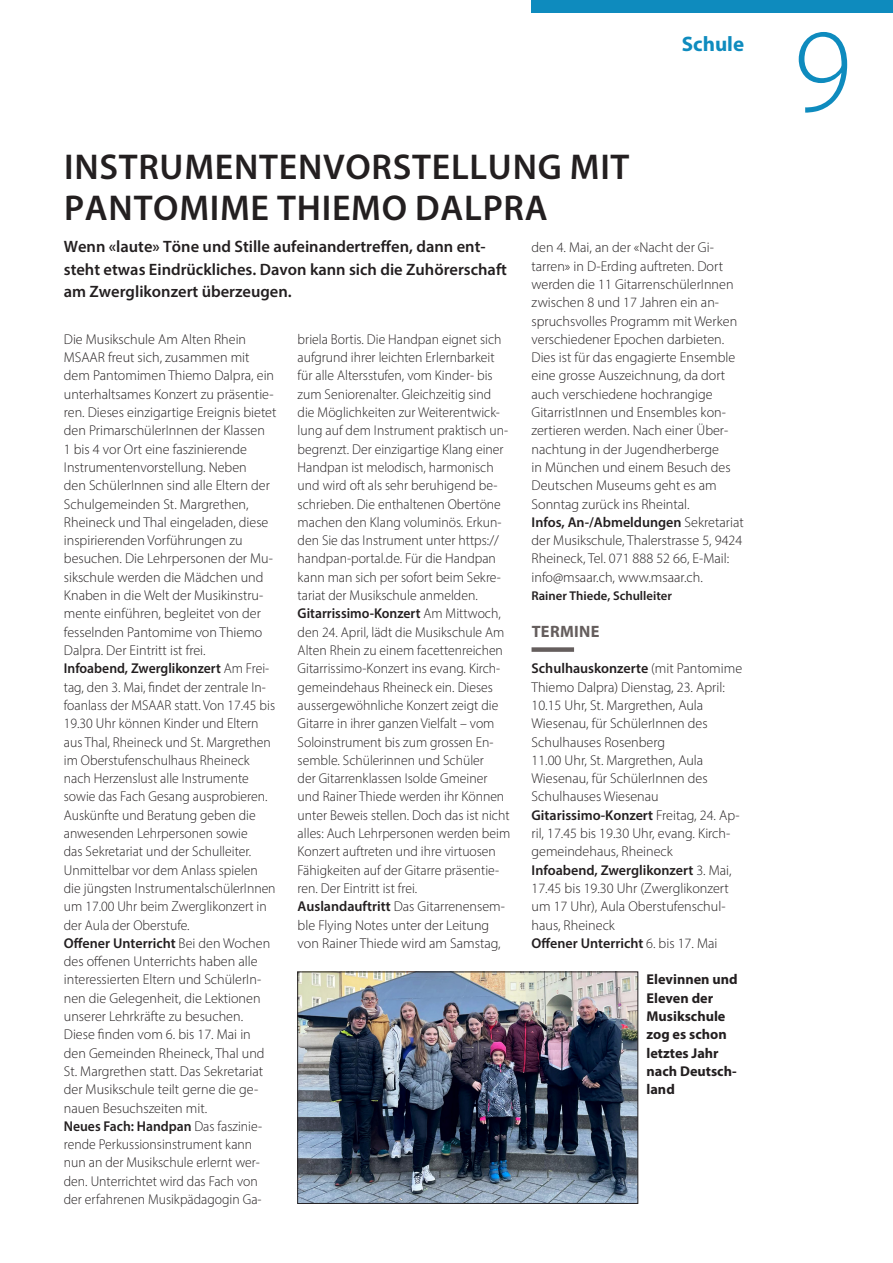
<style>
.page{position:relative;width:893px;height:1263px;background:#fff}
.page>*{position:absolute;margin:0;border:0;box-sizing:border-box;transform-origin:0 0}
.t1{font:300 120px "Myriad Pro";color:#0e8bbe}
._1_Haupttitel{font:600 36px/40.5px "Myriad Pro";letter-spacing:.02em;color:#231f20}
._6_1_Pagina_fett_-_grün__Gemeinde{font:700 21px "Myriad Pro";color:#0e8bbe}
._2_Lead__Vorspann{font:600 16.5px/22.5px "Myriad Pro";color:#231f20}
._4_Untertitel{font:700 16.5px "Myriad Pro";letter-spacing:.02em;color:#655e5d}
._3_Lauftext{font:300 14.25px/18.3px "Myriad Pro";color:#231f20;scale:.96 1}
._3_Lauftext-2{font:300 14.25px/18.3px "Myriad Pro";color:#231f20}
._2_Lead__Vorspann-2{font:300 14.25px/18.3px "Myriad Pro";color:#231f20}
._8_Legende_linksbündig{font:700 14.25px/18.3px "Myriad Pro";color:#231f20}
._3_Lauftext-3{font:600 14.25px "Myriad Pro";color:#231f20}
._5_Autor{font:600 12.75px "Myriad Pro";color:#231f20}
.s1{font-weight:600}
.s2{font-weight:300}
</style>
<div class="page">
<div style="left:531px;top:0;width:362px;height:13px;background:#0e8bbe"></div>
<img style="left:299px;top:974px;width:337px;height:227px">
<div style="left:297px;top:972px;width:341px;height:231px;border:1px solid #231f20"></div>
<div style="left:531px;top:647px;width:43px;height:5px;background:#655e5d"></div>
<p class="_6_1_Pagina_fett_-_grün__Gemeinde" style="left:682px;top:30px;width:64px">Schule</p>
<p class="_1_Haupttitel" style="left:64px;top:146px;width:567px">INSTRUMENTENVORSTELLUNG MIT<br>PANTOMIME THIEMO DALPRA</p>
<p class="_2_Lead__Vorspann" style="left:64px;top:235px;width:445px">Wenn «laute» Töne und Stille aufeinandertreffen, dann ent&shy;steht etwas Eindrückliches. Davon kann sich die Zuhörerschaft am Zwerglikonzert überzeugen.</p>
<p class="_2_Lead__Vorspann-2" style="left:64px;top:330px;width:214px">Die Musikschule Am Alten Rhein MSAAR freut sich, zusammen mit dem Pantomimen Thiemo Dalpra, ein unterhaltsames Konzert zu präsentie&shy;ren. Dieses einzigartige Ereignis bietet den PrimarschülerInnen der Klassen<br>1 bis 4 vor Ort eine faszinierende Instrumentenvorstellung. Neben<br>den SchülerInnen sind alle Eltern der Schulgemeinden St. Margrethen, Rheineck und Thal eingeladen, diese inspirierenden Vorführungen zu besuchen. Die Lehrpersonen der Mu&shy;sikschule werden die Mädchen und Knaben in die Welt der Musikinstru&shy;mente einführen, begleitet von der fesselnden Pantomime von Thiemo Dalpra. Der Eintritt ist frei.</p>
<p class="_3_Lauftext" style="left:64px;top:659px;width:222px"><span class="s1">Infoabend, Zwerglikonzert</span> Am Frei&shy;tag, den 3. Mai, findet der zentrale In&shy;foanlass der MSAAR statt. Von 17.45 bis 19.30 Uhr können Kinder und Eltern aus Thal, Rheineck und St. Margrethen im Oberstufenschulhaus Rheineck nach Herzenslust alle Instrumente sowie das Fach Gesang ausprobieren.<br>Auskünfte und Beratung geben die anwesenden Lehrpersonen sowie<br>das Sekretariat und der Schulleiter.<br>Unmittelbar vor dem Anlass spielen die jüngsten InstrumentalschülerInnen um 17.00 Uhr beim Zwerglikonzert in der Aula der Oberstufe.</p>
<p class="_3_Lauftext-2" style="left:64px;top:934px;width:208px"><span class="s1">Offener Unterricht</span> Bei den Wochen des offenen Unterrichts haben alle interessierten Eltern und SchülerIn&shy;nen die Gelegenheit, die Lektionen unserer Lehrkräfte zu besuchen.<br>Diese finden vom 6. bis 17. Mai in den Gemeinden Rheineck, Thal und St. Margrethen statt. Das Sekretariat der Musikschule teilt gerne die ge&shy;nauen Besuchszeiten mit.</p>
<p class="_3_Lauftext" style="left:64px;top:1117px;width:208px"><span class="s1">Neues Fach: Handpan</span> Das faszinie&shy;rende Perkussionsinstrument kann nun an der Musikschule erlernt wer&shy;den. Unterrichtet wird das Fach von der erfahrenen Musikpädagogin Ga-</p>
<p class="_3_Lauftext-2" style="left:531px;top:238px;width:207px">den 4. Mai, an der «Nacht der Gi&shy;tarren» in D-Erding auftreten. Dort werden die 11 GitarrenschülerInnen zwischen 8 und 17 Jahren ein an&shy;spruchsvolles Programm mit Werken verschiedener Epochen darbieten.<br>Dies ist für das engagierte Ensemble eine grosse Auszeichnung, da dort auch verschiedene hochrangige GitarristInnen und Ensembles kon&shy;zertieren werden. Nach einer Über&shy;nachtung in der Jugendherberge<br>in München und einem Besuch des Deutschen Museums geht es am Sonntag zurück ins Rheintal.</p>
<p class="_3_Lauftext-2" style="left:531px;top:513px;width:214px"><span class="s1">Infos, An-/Abmeldungen</span> Sekretariat der Musikschule, Thalerstrasse 5, 9424<br>Rheineck, Tel. 071 888 52 66, E-Mail: info@msaar.ch, www.msaar.ch.</p>
<p class="_5_Autor" style="left:531px;top:588px;width:142px">Rainer Thiede, Schulleiter</p>
<p class="_4_Untertitel" style="left:532px;top:620px;width:69px">TERMINE</p>
<p class="_3_Lauftext-2" style="left:531px;top:659px;width:212px"><span class="s1">Schulhauskonzerte</span> (mit Pantomime<br>Thiemo Dalpra) Dienstag, 23. April:</p>
<p class="_3_Lauftext-2" style="left:531px;top:696px;width:178px">10.15 Uhr, St. Margrethen, Aula<br>Wiesenau, für SchülerInnen des<br>Schulhauses Rosenberg</p>
<p class="_3_Lauftext-2" style="left:531px;top:751px;width:178px">11.00 Uhr, St. Margrethen, Aula<br>Wiesenau, für SchülerInnen des<br>Schulhauses Wiesenau</p>
<p class="_3_Lauftext-2" style="left:531px;top:806px;width:210px"><span class="s1">Gitarissimo-Konzert</span> Freitag, 24. Ap&shy;ril, 17.45 bis 19.30 Uhr, evang. Kirch&shy;gemeindehaus, Rheineck</p>
<p class="_3_Lauftext-2" style="left:531px;top:860px;width:202px"><span class="s1">Infoabend, Zwerglikonzert</span> 3. Mai,<br>17.45 bis 19.30 Uhr (Zwerglikonzert um 17 Uhr), Aula Oberstufenschul&shy;haus, Rheineck</p>
<p class="_3_Lauftext-3" style="left:531px;top:934px;width:187px">Offener Unterricht <span class="s2">6. bis 17. Mai</span></p>
<p class="_3_Lauftext" style="left:298px;top:330px;width:221px">briela Bortis. Die Handpan eignet sich aufgrund ihrer leichten Erlernbarkeit für alle Altersstufen, vom Kinder- bis zum Seniorenalter. Gleichzeitig sind die Möglichkeiten zur Weiterentwick&shy;lung auf dem Instrument praktisch un&shy;begrenzt. Der einzigartige Klang einer Handpan ist melodisch, harmonisch und wird oft als sehr beruhigend be&shy;schrieben. Die enthaltenen Obertöne machen den Klang voluminös. Erkun&shy;den Sie das Instrument unter https:// handpan-portal.de. Für die Handpan kann man sich per sofort beim Sekre&shy;tariat der Musikschule anmelden.</p>
<p class="_3_Lauftext" style="left:298px;top:604px;width:223px"><span class="s1">Gitarrissimo-Konzert</span> Am Mittwoch, den 24. April, lädt die Musikschule Am Alten Rhein zu einem facettenreichen Gitarrissimo-Konzert ins evang. Kirch&shy;gemeindehaus Rheineck ein. Dieses aussergewöhnliche Konzert zeigt die Gitarre in ihrer ganzen Vielfalt – vom Soloinstrument bis zum grossen En&shy;semble. Schülerinnen und Schüler<br>der Gitarrenklassen Isolde Gmeiner und Rainer Thiede werden ihr Können unter Beweis stellen. Doch das ist nicht alles: Auch Lehrpersonen werden beim Konzert auftreten und ihre virtuosen Fähigkeiten auf der Gitarre präsentie&shy;ren. Der Eintritt ist frei.</p>
<p class="_3_Lauftext-2" style="left:298px;top:897px;width:209px"><span class="s1">Auslandauftritt</span> Das Gitarrenensem&shy;ble Flying Notes unter der Leitung von Rainer Thiede wird am Samstag,</p>
<p class="_8_Legende_linksbündig" style="left:646px;top:970px;width:93px">Elevinnen und<br>Eleven der<br>Musikschule zog es schon letztes Jahr nach Deutsch&shy;land</p>
<p class="t1" style="left:793px;top:-1px;width:60px">9</p>
</div>
